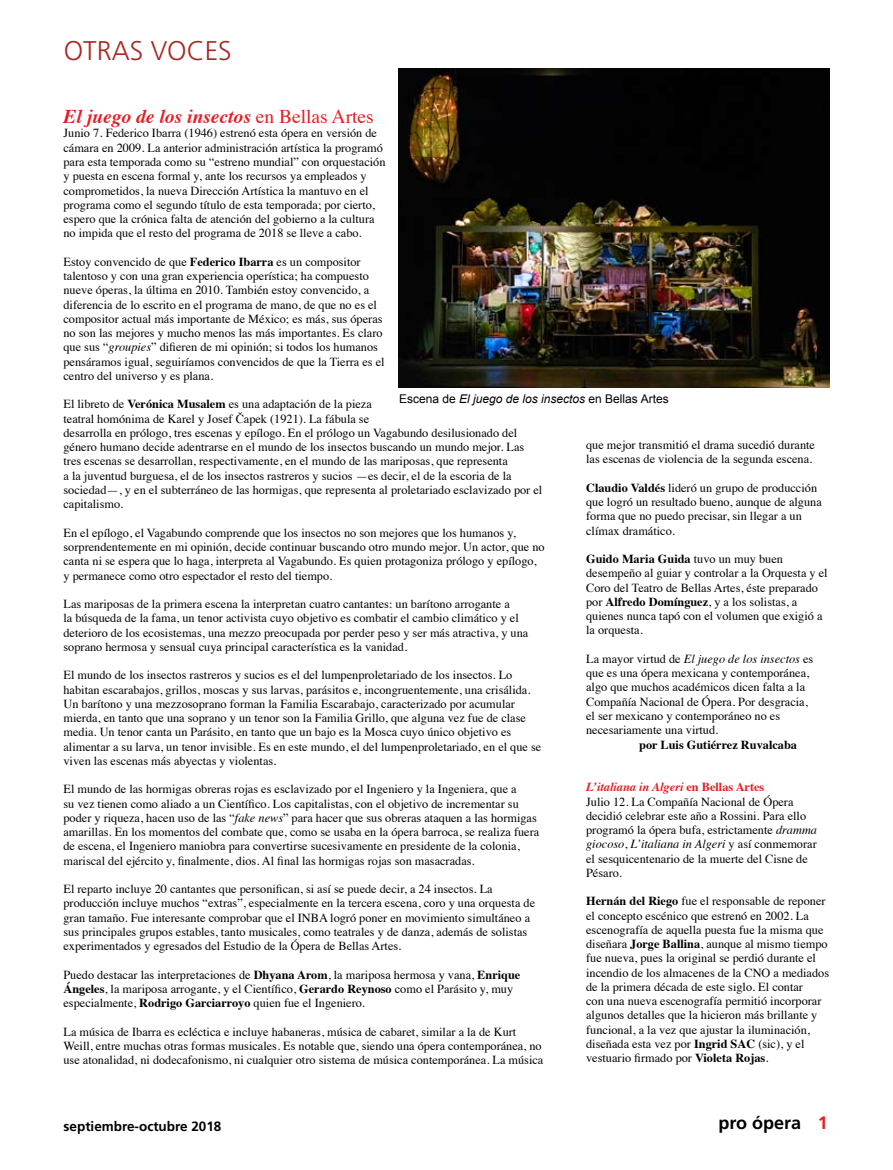
<style>
.page{position:relative;width:893px;height:1170px;background:#fff}
.page>*{position:absolute;margin:0;border:0;box-sizing:border-box;transform-origin:0 0}
.t1{font:300 27px "Frutiger";color:#a62822}
.t2{font:italic 700 19.5px "Times";color:#e91c23}
.t3{font:700 18px "Frutiger";color:#000}
.t4{font:700 13.5px "Frutiger";color:#000}
.t5{font:12.3px/14.2px "Times";color:#000}
.t6{font:700 12.3px "Times";color:#000}
.t7{font:12px "Arial";color:#000}
.s1{font-weight:400;font-style:normal}
.s2{font-weight:700}
.s3{font-style:italic}
.s4{font-weight:700;font-style:italic;color:#e91c23}
.s5{font-weight:700;color:#e91c23}
</style>
<div class="page">
<img style="left:398px;top:68px;width:431px;height:319px">
<h1 class="t1" style="left:64px;top:36px;width:170px">OTRAS VOCES</h1>
<h2 class="t2" style="left:63px;top:98px;width:312px">El juego de los insectos <span class="s1">en Bellas Artes</span></h2>
<p class="t5" style="left:63px;top:125px;width:324px">Junio 7. Federico Ibarra (1946) estrenó esta ópera en versión de cámara en 2009. La anterior administración artística la programó para esta temporada como su “estreno mundial” con orquestación y puesta en escena formal y, ante los recursos ya empleados y comprometidos, la nueva Dirección Artística la mantuvo en el programa como el segundo título de esta temporada; por cierto, espero que la crónica falta de atención del gobierno a la cultura no impida que el resto del programa de 2018 se lleve a cabo.</p>
<p class="t5" style="left:63px;top:253px;width:323px">Estoy convencido de que <span class="s2">Federico Ibarra</span> es un compositor talentoso y con una gran experiencia operística; ha compuesto nueve óperas, la última en 2010. También estoy convencido, a diferencia de lo escrito en el programa de mano, de que no es el compositor actual más importante de México; es más, sus óperas no son las mejores y mucho menos las más importantes. Es claro que sus “<span class="s3">groupies</span>” difieren de mi opinión; si todos los humanos pensáramos igual, seguiríamos convencidos de que la Tierra es el centro del universo y es plana.</p>
<p class="t5" style="left:63px;top:396px;width:480px">El libreto de <span class="s2">Verónica Musalem</span> es una adaptación de la pieza<br>teatral homónima de Karel y Josef Čapek (1921). La fábula se<br>desarrolla en prólogo, tres escenas y epílogo. En el prólogo un Vagabundo desilusionado del género humano decide adentrarse en el mundo de los insectos buscando un mundo mejor. Las tres escenas se desarrollan, respectivamente, en el mundo de las mariposas, que representa<br>a la juventud burguesa, el de los insectos rastreros y sucios —es decir, el de la escoria de la sociedad—, y en el subterráneo de las hormigas, que representa al proletariado esclavizado por el capitalismo.</p>
<p class="t5" style="left:63px;top:524px;width:483px">En el epílogo, el Vagabundo comprende que los insectos no son mejores que los humanos y, sorprendentemente en mi opinión, decide continuar buscando otro mundo mejor. Un actor, que no canta ni se espera que lo haga, interpreta al Vagabundo. Es quien protagoniza prólogo y epílogo, y permanece como otro espectador el resto del tiempo.</p>
<p class="t5" style="left:63px;top:595px;width:466px">Las mariposas de la primera escena la interpretan cuatro cantantes: un barítono arrogante a<br>la búsqueda de la fama, un tenor activista cuyo objetivo es combatir el cambio climático y el deterioro de los ecosistemas, una mezzo preocupada por perder peso y ser más atractiva, y una soprano hermosa y sensual cuya principal característica es la vanidad.</p>
<p class="t5" style="left:63px;top:667px;width:479px">El mundo de los insectos rastreros y sucios es el del lumpenproletariado de los insectos. Lo habitan escarabajos, grillos, moscas y sus larvas, parásitos e, incongruentemente, una crisálida.<br>Un barítono y una mezzosoprano forman la Familia Escarabajo, caracterizado por acumular mierda, en tanto que una soprano y un tenor son la Familia Grillo, que alguna vez fue de clase media. Un tenor canta un Parásito, en tanto que un bajo es la Mosca cuyo único objetivo es alimentar a su larva, un tenor invisible. Es en este mundo, el del lumpenproletariado, en el que se viven las escenas más abyectas y violentas.</p>
<p class="t5" style="left:63px;top:781px;width:477px">El mundo de las hormigas obreras rojas es esclavizado por el Ingeniero y la Ingeniera, que a<br>su vez tienen como aliado a un Científico. Los capitalistas, con el objetivo de incrementar su poder y riqueza, hacen uso de las “<span class="s3">fake news</span>” para hacer que sus obreras ataquen a las hormigas amarillas. En los momentos del combate que, como se usaba en la ópera barroca, se realiza fuera de escena, el Ingeniero maniobra para convertirse sucesivamente en presidente de la colonia, mariscal del ejército y, finalmente, dios. Al final las hormigas rojas son masacradas.</p>
<p class="t5" style="left:63px;top:880px;width:473px">El reparto incluye 20 cantantes que personifican, si así se puede decir, a 24 insectos. La producción incluye muchos “extras”, especialmente en la tercera escena, coro y una orquesta de gran tamaño. Fue interesante comprobar que el INBA logró poner en movimiento simultáneo a sus principales grupos estables, tanto musicales, como teatrales y de danza, además de solistas experimentados y egresados del Estudio de la Ópera de Bellas Artes.</p>
<p class="t5" style="left:63px;top:966px;width:458px">Puedo destacar las interpretaciones de <span class="s2">Dhyana Arom</span>, la mariposa hermosa y vana, <span class="s2">Enrique<br>Ángeles</span>, la mariposa arrogante, y el Científico, <span class="s2">Gerardo Reynoso</span> como el Parásito y, muy especialmente, <span class="s2">Rodrigo Garciarroyo</span> quien fue el Ingeniero.</p>
<p class="t5" style="left:63px;top:1023px;width:481px">La música de Ibarra es ecléctica e incluye habaneras, música de cabaret, similar a la de Kurt<br>Weill, entre muchas otras formas musicales. Es notable que, siendo una ópera contemporánea, no use atonalidad, ni dodecafonismo, ni cualquier otro sistema de música contemporánea. La música</p>
<p class="t7" style="left:399px;top:391px;width:271px">Escena de <span class="s3">El juego de los insectos</span> en Bellas Artes</p>
<p class="t5" style="left:586px;top:436px;width:230px">que mejor transmitió el drama sucedió durante las escenas de violencia de la segunda escena.</p>
<p class="t5" style="left:586px;top:479px;width:237px"><span class="s2">Claudio Valdés</span> lideró un grupo de producción que logró un resultado bueno, aunque de alguna forma que no puedo precisar, sin llegar a un clímax dramático.</p>
<p class="t5" style="left:586px;top:550px;width:243px"><span class="s2">Guido Maria Guida</span> tuvo un muy buen desempeño al guiar y controlar a la Orquesta y el Coro del Teatro de Bellas Artes, éste preparado por <span class="s2">Alfredo Domínguez</span>, y a los solistas, a quienes nunca tapó con el volumen que exigió a la orquesta.</p>
<p class="t5" style="left:586px;top:650px;width:229px">La mayor virtud de <span class="s3">El juego de los insectos</span> es que es una ópera mexicana y contemporánea, algo que muchos académicos dicen falta a la Compañía Nacional de Ópera. Por desgracia, el ser mexicano y contemporáneo no es necesariamente una virtud.</p>
<p class="t6" style="left:639px;top:732px;width:159px">por Luis Gutiérrez Ruvalcaba</p>
<p class="t5" style="left:586px;top:778px;width:232px"><span class="s4">L’italiana in Algeri</span> <span class="s5">en Bellas Artes<br></span>Julio 12. La Compañía Nacional de Ópera decidió celebrar este año a Rossini. Para ello programó la ópera bufa, estrictamente <span class="s3">dramma giocoso</span>, <span class="s3">L’italiana in Algeri</span> y así conmemorar el sesquicentenario de la muerte del Cisne de Pésaro.</p>
<p class="t5" style="left:586px;top:892px;width:245px"><span class="s2">Hernán del Riego</span> fue el responsable de reponer el concepto escénico que estrenó en 2002. La escenografía de aquella puesta fue la misma que diseñara <span class="s2">Jorge Ballina</span>, aunque al mismo tiempo fue nueva, pues la original se perdió durante el incendio de los almacenes de la CNO a mediados de la primera década de este siglo. El contar<br>con una nueva escenografía permitió incorporar algunos detalles que la hicieron más brillante y funcional, a la vez que ajustar la iluminación, diseñada esta vez por <span class="s2">Ingrid SAC</span> (sic), y el vestuario firmado por <span class="s2">Violeta Rojas</span>.</p>
<p class="t4" style="left:64px;top:1117px;width:159px">septiembre-octubre 201 8</p>
<h3 class="t3" style="left:718px;top:1111px;width:84px">pro ópera</h3>
</div>
